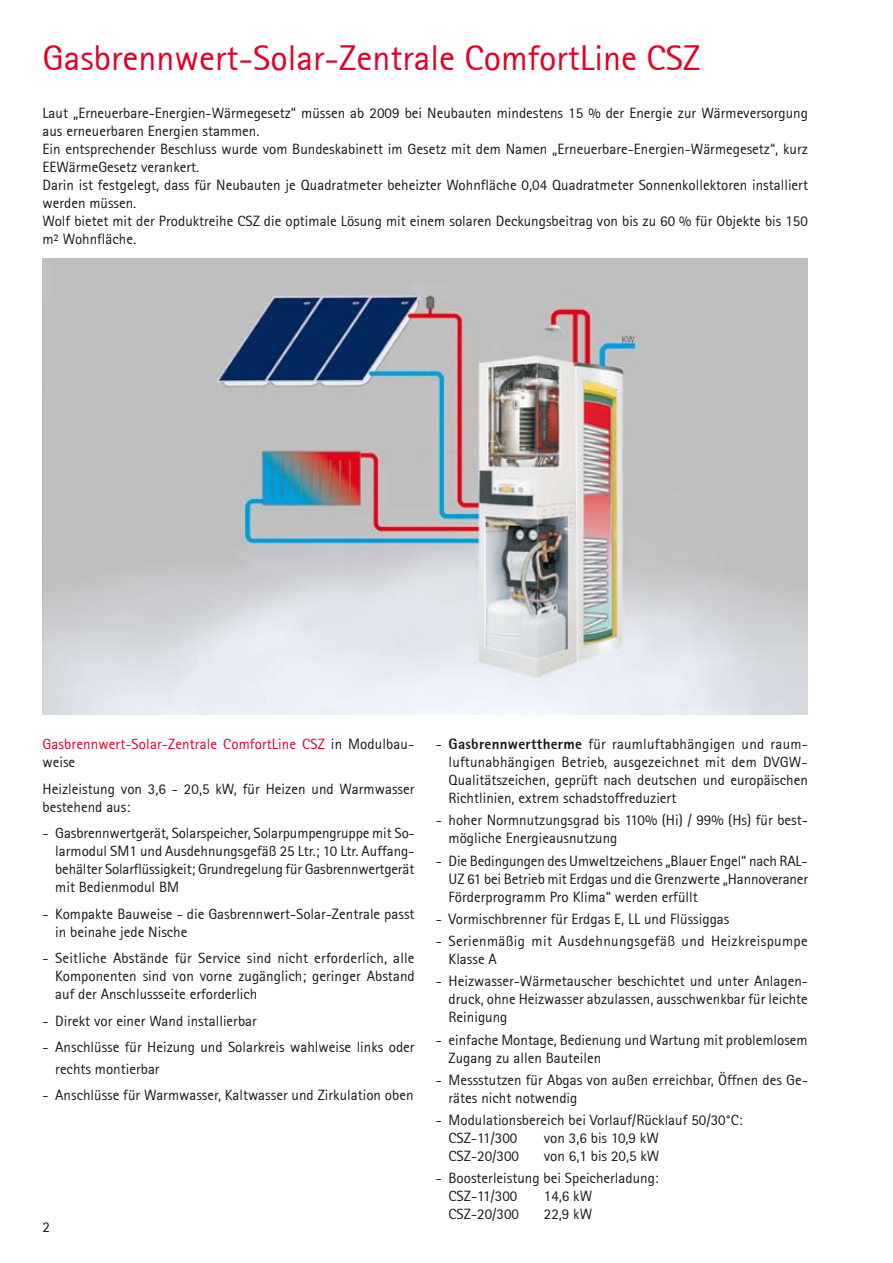
<style>
.page{position:relative;width:893px;height:1263px;background:#fff}
.page>*{position:absolute;margin:0;border:0;box-sizing:border-box;transform-origin:0 0}
.t1{font:36px "Rotis Sans Serif 55";color:#e20025}
.t2{font:15px/18px "Rotis Sans Serif 55";color:#1a171b}
.t3{font:15px/18px "Rotis Sans Serif 55";letter-spacing:.005em;color:#e20025}
.t4{font:15px/18px "Rotis Sans Serif 55";letter-spacing:.025em;color:#1a171b}
.s1{color:#1a171b}
.s2{font-family:"Rotis Sans Serif Extra Bold 75"}
</style>
<div class="page">
<img style="left:43px;top:258px;width:765px;height:457px">
<h1 class="t1" style="left:43px;top:37px;width:659px">Gasbrennwert-Solar-Zentrale ComfortLine CSZ</h1>
<p class="t2" style="left:43px;top:104px;width:767px">Laut „Erneuerbare-Energien-Wärmegesetz“ müssen ab 2009 bei Neubauten mindestens 15 % der Energie zur Wärmeversorgung aus erneuerbaren Energien stammen.<br>Ein entsprechender Beschluss wurde vom Bundeskabinett im Gesetz mit dem Namen „Erneuerbare-Energien-Wärmegesetz“, kurz EEWärmeGesetz verankert.<br>Darin ist festgelegt, dass für Neubauten je Quadratmeter beheizter Wohnfläche 0,04 Quadratmeter Sonnenkollektoren installiert werden müssen.<br>Wolf bietet mit der Produktreihe CSZ die optimale Lösung mit einem solaren Deckungsbeitrag von bis zu 60 % für Objekte bis 150 m² Wohnfläche.</p>
<p class="t3" style="left:43px;top:735px;width:373px">Gasbrennwert-Solar-Zentrale ComfortLine CSZ <span class="s1">in Modulbau&shy;weise</span></p>
<p class="t2" style="left:43px;top:779px;width:374px">Heizleistung von 3,6 - 20,5 kW, für Heizen und Warmwasser bestehend aus:</p>
<p class="t2" style="left:55px;top:824px;width:361px;text-align:justify;text-indent:-13px">- Gasbrennwertgerät, Solarspeicher, Solarpumpengruppe mit So&shy;larmodul SM1 und Ausdehnungsgefäß 25 Ltr.; 10 Ltr. Auffang&shy;behälter Solarflüssigkeit; Grundregelung für Gasbrennwertgerät mit Bedienmodul BM</p>
<p class="t2" style="left:55px;top:904px;width:361px;text-indent:-13px">- Kompakte Bauweise - die Gasbrennwert-Solar-Zentrale passt in beinahe jede Nische</p>
<p class="t2" style="left:55px;top:949px;width:361px;text-align:justify;text-indent:-13px">- Seitliche Abstände für Service sind nicht erforderlich, alle Komponenten sind von vorne zugänglich; geringer Abstand auf der Anschlussseite erforderlich</p>
<p class="t2" style="left:43px;top:1011px;width:216px">- Direkt vor einer Wand installierbar</p>
<p class="t2" style="left:55px;top:1036px;width:361px;line-height:21.6px;text-indent:-13px">- Anschlüsse für Heizung und Solarkreis wahlweise links oder rechts montierbar</p>
<p class="t2" style="left:43px;top:1086px;width:372px">- Anschlüsse für Warmwasser, Kaltwasser und Zirkulation oben</p>
<p class="t2" style="left:43px;top:1218px;width:9px">2</p>
<p class="t2" style="left:449px;top:735px;width:361px;text-align:justify;text-indent:-13px">- <span class="s2">Gasbrennwerttherme</span> für raumluftabhängigen und raum&shy;luftunabhängigen Betrieb, ausgezeichnet mit dem DVGW-Qualitätszeichen, geprüft nach deutschen und europäischen Richtlinien, extrem schadstoffreduziert</p>
<p class="t2" style="left:449px;top:811px;width:361px;text-indent:-13px">- hoher Normnutzungsgrad bis 110% (Hi) / 99% (Hs) für best&shy;mögliche Energieausnutzung</p>
<p class="t2" style="left:449px;top:851px;width:361px;text-align:justify;text-indent:-13px">- Die Bedingungen des Umweltzeichens „Blauer Engel“ nach RAL-UZ 61 bei Betrieb mit Erdgas und die Grenzwerte „Hannoveraner Förderprogramm Pro Klima“ werden erfüllt</p>
<p class="t2" style="left:436px;top:910px;width:295px">- Vormischbrenner für Erdgas E, LL und Flüssiggas</p>
<p class="t4" style="left:449px;top:932px;width:361px;text-indent:-13px">- Serienmäßig mit Ausdehnungsgefäß und Heizkreispumpe<br>Klasse A</p>
<p class="t2" style="left:449px;top:972px;width:361px;text-align:justify;text-indent:-13px">- Heizwasser-Wärmetauscher beschichtet und unter Anlagen&shy;druck, ohne Heizwasser abzulassen, ausschwenkbar für leichte Reinigung</p>
<p class="t2" style="left:449px;top:1030px;width:361px;text-indent:-13px">- einfache Montage, Bedienung und Wartung mit problemlosem<br>Zugang zu allen Bauteilen</p>
<p class="t2" style="left:449px;top:1071px;width:361px;text-indent:-13px">- Messstutzen für Abgas von außen erreichbar, Öffnen des Ge&shy;rätes nicht notwendig</p>
<p class="t2" style="left:449px;top:1111px;width:296px;text-indent:-13px">- Modulationsbereich bei Vorlauf/Rücklauf 50/30°C:<br>CSZ-11/300</p>
<p class="t2" style="left:544px;top:1129px;width:116px">von 3,6 bis 10,9 kW</p>
<p class="t2" style="left:449px;top:1147px;width:72px">CSZ-20/300</p>
<p class="t2" style="left:544px;top:1147px;width:117px">von 6,1 bis 20,5 kW</p>
<p class="t2" style="left:449px;top:1169px;width:212px;text-indent:-13px">- Boosterleistung bei Speicherladung:<br>CSZ-11/300</p>
<p class="t2" style="left:544px;top:1187px;width:50px">14,6 kW</p>
<p class="t2" style="left:449px;top:1205px;width:72px">CSZ-20/300</p>
<p class="t2" style="left:544px;top:1205px;width:50px">22,9 kW</p>
</div>
